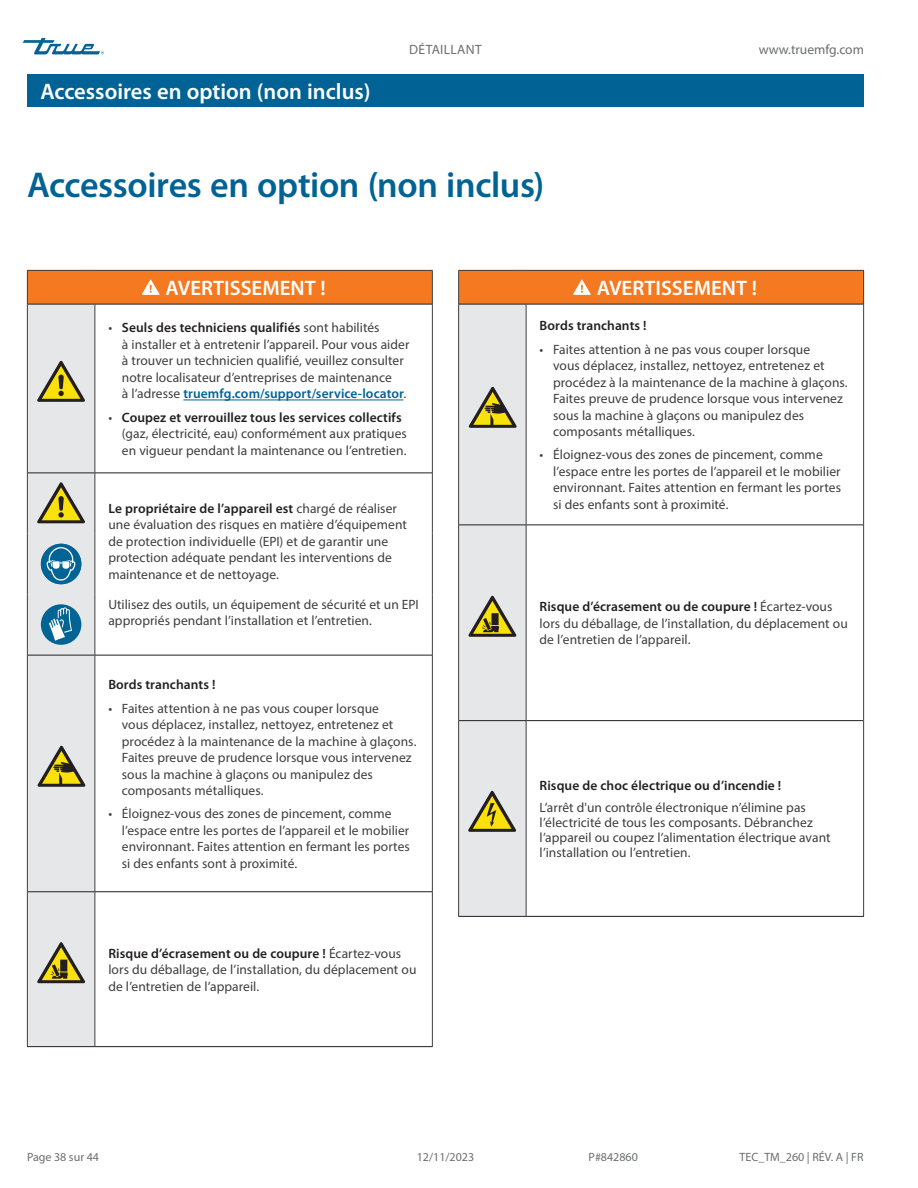
<style>
.page{position:relative;width:918px;height:1188px;background:#fff}
.page>*{position:absolute;margin:0;border:0;box-sizing:border-box;transform-origin:0 0}
.Table_text{font:600 36px "Myriad Pro";letter-spacing:-.01em;color:#016395}
.Section_Title_Black_bar_page_headline{font:600 22.5px "Myriad Pro";color:#fff}
.Tables_title_bar{font:600 21px "Myriad Pro";color:#fff}
.Table_text-2{font:13.5px/16.5px "Myriad Pro";letter-spacing:.005em;color:#3e3e3f}
.Table_text-3{font:600 13.5px "Myriad Pro";letter-spacing:.005em;color:#231f20}
.t1{font:13.5px "Myriad Pro";letter-spacing:.01em;color:#6c6d70}
.t2{font:12px "Myriad Pro";color:#6c6d70}
.s1{font-weight:600;color:#231f20}
.s2{font-weight:600;color:#016395}
</style>
<div class="page">
<svg style="left:23px;top:38px;width:81px;height:16px"></svg>
<div style="left:27px;top:74px;width:837px;height:33px;background:#016395"></div>
<div style="left:27px;top:270px;width:405px;height:34px;background:#f47921"></div>
<div style="left:28px;top:305px;width:66px;height:741px;background:#e6e7e9"></div>
<svg style="left:95px;top:305px;width:337px;height:741px"></svg>
<hr style="left:27px;top:270px;width:68px;height:1px;background:#3e3e3f">
<hr style="left:27px;top:271px;width:1px;height:33px;background:#3e3e3f">
<hr style="left:95px;top:270px;width:338px;height:1px;background:#3e3e3f">
<hr style="left:432px;top:271px;width:1px;height:33px;background:#3e3e3f">
<hr style="left:27px;top:304px;width:1px;height:169px;background:#3e3e3f">
<hr style="left:94px;top:304px;width:1px;height:168px;background:#3e3e3f">
<hr style="left:432px;top:304px;width:1px;height:169px;background:#3e3e3f">
<hr style="left:27px;top:473px;width:1px;height:61px;background:#3e3e3f">
<hr style="left:94px;top:473px;width:1px;height:61px;background:#3e3e3f">
<hr style="left:432px;top:473px;width:1px;height:61px;background:#3e3e3f">
<hr style="left:27px;top:534px;width:1px;height:60px;background:#3e3e3f">
<hr style="left:94px;top:534px;width:1px;height:60px;background:#3e3e3f">
<hr style="left:432px;top:534px;width:1px;height:60px;background:#3e3e3f">
<hr style="left:27px;top:594px;width:1px;height:61px;background:#3e3e3f">
<hr style="left:94px;top:594px;width:1px;height:61px;background:#3e3e3f">
<hr style="left:432px;top:594px;width:1px;height:61px;background:#3e3e3f">
<hr style="left:27px;top:655px;width:1px;height:237px;background:#3e3e3f">
<hr style="left:94px;top:656px;width:1px;height:235px;background:#3e3e3f">
<hr style="left:432px;top:655px;width:1px;height:237px;background:#3e3e3f">
<hr style="left:27px;top:892px;width:1px;height:154px;background:#3e3e3f">
<hr style="left:94px;top:892px;width:1px;height:154px;background:#3e3e3f">
<hr style="left:432px;top:892px;width:1px;height:154px;background:#3e3e3f">
<hr style="left:28px;top:472px;width:67px;height:1px;background:#231f20">
<hr style="left:95px;top:472px;width:337px;height:1px;background:#231f20">
<hr style="left:28px;top:655px;width:67px;height:1px;background:#231f20">
<hr style="left:95px;top:655px;width:337px;height:1px;background:#231f20">
<hr style="left:28px;top:891px;width:67px;height:1px;background:#231f20">
<hr style="left:95px;top:891px;width:337px;height:1px;background:#231f20">
<hr style="left:27px;top:1046px;width:68px;height:1px;background:#231f20">
<hr style="left:95px;top:1046px;width:338px;height:1px;background:#231f20">
<hr style="left:28px;top:304px;width:67px;height:1px;background:#231f20">
<hr style="left:95px;top:304px;width:337px;height:1px;background:#231f20">
<svg style="left:142px;top:280px;width:18px;height:15px"></svg>
<svg style="left:37px;top:361px;width:48px;height:41px;background:#b9b276"></svg>
<hr style="left:183px;top:400px;width:220px;height:1px;background:#016395">
<svg style="left:37px;top:482px;width:48px;height:41px;background:#bbb378"></svg>
<div style="left:41px;top:544px;width:40px;height:40px;background:#016495;border-radius:50%"></div>
<svg style="left:46px;top:547px;width:30px;height:34px"></svg>
<div style="left:41px;top:604px;width:40px;height:41px;background:#016495;border-radius:50%"></div>
<svg style="left:49px;top:607px;width:23px;height:34px"></svg>
<svg style="left:38px;top:746px;width:48px;height:41px;background:#b2ab77"></svg>
<svg style="left:37px;top:942px;width:48px;height:41px;background:#aea879"></svg>
<div style="left:459px;top:270px;width:405px;height:34px;background:#f47921"></div>
<svg style="left:527px;top:524px;width:336px;height:392px"></svg>
<hr style="left:458px;top:270px;width:68px;height:1px;background:#3e3e3f">
<hr style="left:458px;top:271px;width:1px;height:33px;background:#3e3e3f">
<hr style="left:526px;top:270px;width:338px;height:1px;background:#3e3e3f">
<hr style="left:863px;top:271px;width:1px;height:33px;background:#3e3e3f">
<hr style="left:458px;top:304px;width:1px;height:221px;background:#3e3e3f">
<hr style="left:526px;top:305px;width:1px;height:220px;background:#3e3e3f">
<hr style="left:863px;top:304px;width:1px;height:221px;background:#3e3e3f">
<hr style="left:458px;top:525px;width:1px;height:196px;background:#3e3e3f">
<hr style="left:526px;top:525px;width:1px;height:195px;background:#3e3e3f">
<hr style="left:863px;top:525px;width:1px;height:196px;background:#3e3e3f">
<hr style="left:458px;top:721px;width:1px;height:195px;background:#3e3e3f">
<hr style="left:526px;top:721px;width:1px;height:195px;background:#3e3e3f">
<hr style="left:863px;top:721px;width:1px;height:195px;background:#3e3e3f">
<hr style="left:526px;top:525px;width:337px;height:1px;background:#231f20">
<hr style="left:526px;top:720px;width:337px;height:1px;background:#231f20">
<hr style="left:458px;top:916px;width:68px;height:1px;background:#231f20">
<hr style="left:526px;top:916px;width:338px;height:1px;background:#231f20">
<hr style="left:526px;top:304px;width:337px;height:1px;background:#231f20">
<svg style="left:573px;top:280px;width:18px;height:15px"></svg>
<svg style="left:459px;top:304px;width:67px;height:612px;background:#dcdcd6"></svg>
<p class="Section_Title_Black_bar_page_headline" style="left:40px;top:79px;width:332px">Accessoires en option (non inclus)</p>
<p class="t1" style="left:409px;top:42px;width:74px">DÉTAILLANT</p>
<p class="t1" style="left:759px;top:42px;width:107px">www.truemfg.com</p>
<p class="Table_text" style="left:27px;top:164px;width:519px">Accessoires en option (non inclus)</p>
<p class="Tables_title_bar" style="left:166px;top:277px;width:162px">AVERTISSEMENT !</p>
<p class="Table_text-2" style="left:122px;top:319px;width:289px;text-indent:-14px">• <span class="s1">Seuls des techniciens qualifiés</span> sont habilités<br>à installer et à entretenir l’appareil. Pour vous aider à trouver un technicien qualifié, veuillez consulter notre localisateur d’entreprises de maintenance<br>à l’adresse <span class="s2">truemfg.com/support/service-locator</span>.</p>
<p class="Table_text-2" style="left:122px;top:409px;width:287px;text-indent:-14px">• <span class="s1">Coupez et verrouillez tous les services collectifs </span>(gaz, électricité, eau) conformément aux pratiques en vigueur pendant la maintenance ou l’entretien.</p>
<p class="Table_text-2" style="left:108px;top:500px;width:300px"><span class="s1">Le propriétaire de l’appareil est</span> chargé de réaliser une évaluation des risques en matière d’équipement de protection individuelle (EPI) et de garantir une protection adéquate pendant les interventions de maintenance et de nettoyage.</p>
<p class="Table_text-2" style="left:108px;top:596px;width:312px">Utilisez des outils, un équipement de sécurité et un EPI appropriés pendant l’installation et l’entretien.</p>
<p class="Table_text-3" style="left:108px;top:677px;width:109px">Bords tranchants !</p>
<p class="Table_text-2" style="left:122px;top:700px;width:296px;text-indent:-14px">• Faites attention à ne pas vous couper lorsque<br>vous déplacez, installez, nettoyez, entretenez et procédez à la maintenance de la machine à glaçons.<br>Faites preuve de prudence lorsque vous intervenez sous la machine à glaçons ou manipulez des composants métalliques.</p>
<p class="Table_text-2" style="left:122px;top:805px;width:289px;text-indent:-14px">• Éloignez-vous des zones de pincement, comme l’espace entre les portes de l’appareil et le mobilier environnant. Faites attention en fermant les portes si des enfants sont à proximité.</p>
<p class="Table_text-2" style="left:108px;top:945px;width:310px"><span class="s1">Risque d’écrasement ou de coupure !</span> Écartez-vous lors du déballage, de l’installation, du déplacement ou de l’entretien de l’appareil.</p>
<p class="Tables_title_bar" style="left:597px;top:277px;width:162px">AVERTISSEMENT !</p>
<p class="Table_text-3" style="left:540px;top:318px;width:109px">Bords tranchants !</p>
<p class="Table_text-2" style="left:553px;top:341px;width:296px;text-indent:-14px">• Faites attention à ne pas vous couper lorsque<br>vous déplacez, installez, nettoyez, entretenez et procédez à la maintenance de la machine à glaçons.<br>Faites preuve de prudence lorsque vous intervenez sous la machine à glaçons ou manipulez des composants métalliques.</p>
<p class="Table_text-2" style="left:553px;top:446px;width:289px;text-indent:-14px">• Éloignez-vous des zones de pincement, comme l’espace entre les portes de l’appareil et le mobilier environnant. Faites attention en fermant les portes si des enfants sont à proximité.</p>
<p class="Table_text-2" style="left:540px;top:598px;width:310px"><span class="s1">Risque d’écrasement ou de coupure !</span> Écartez-vous lors du déballage, de l’installation, du déplacement ou de l’entretien de l’appareil.</p>
<p class="Table_text-3" style="left:540px;top:778px;width:243px">Risque de choc électrique ou d’incendie !</p>
<p class="Table_text-2" style="left:540px;top:800px;width:293px;line-height:15px">L’arrêt d'un contrôle électronique n’élimine pas l’électricité de tous les composants. Débranchez l’appareil ou coupez l’alimentation électrique avant l’installation ou l’entretien.</p>
<p class="t2" style="left:27px;top:1150px;width:74px">Page 38 sur 44</p>
<p class="t2" style="left:417px;top:1150px;width:59px">12/11/2023</p>
<p class="t2" style="left:589px;top:1150px;width:51px">P#842860</p>
<p class="t2" style="left:740px;top:1150px;width:125px">TEC_TM_260 | RÉV. A | FR</p>
</div>
